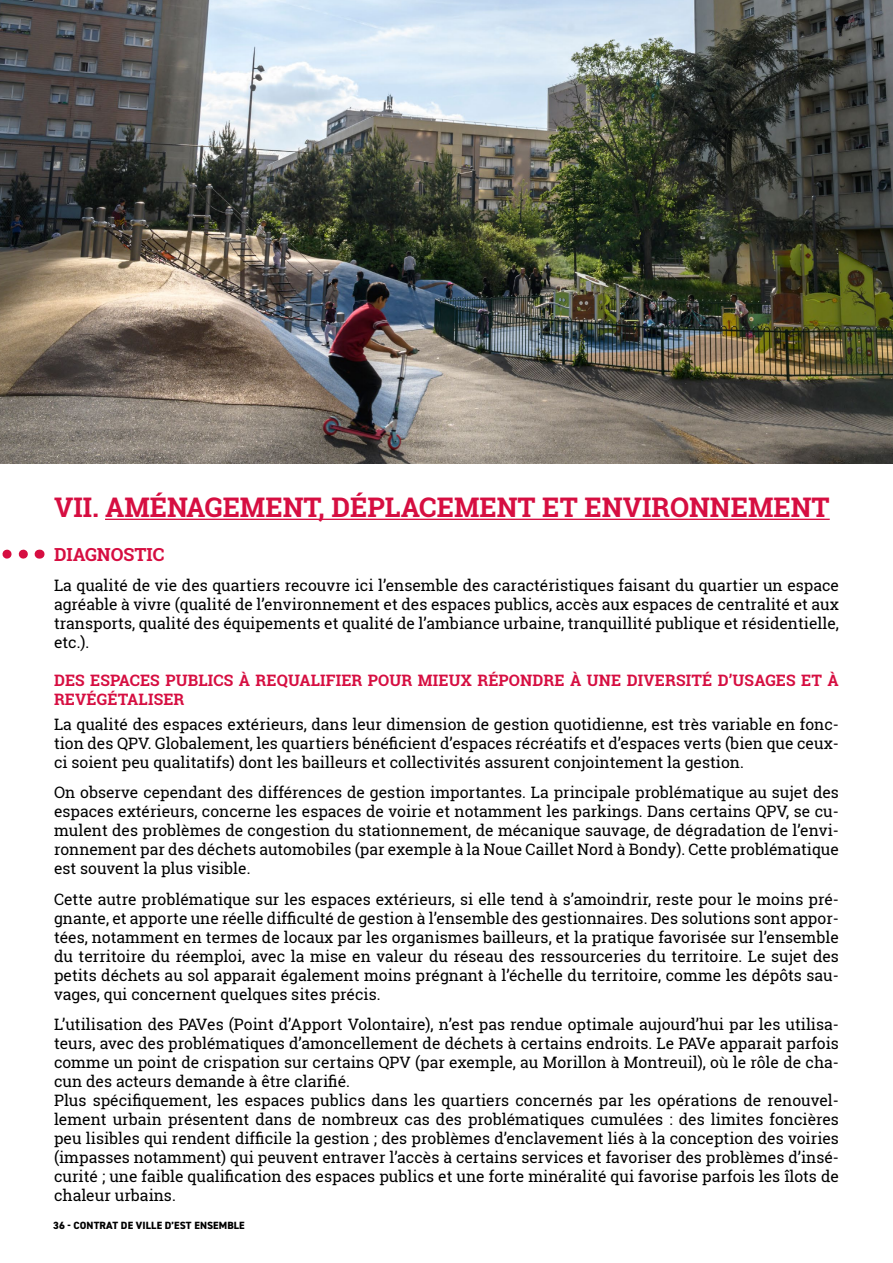
<style>
.page{position:relative;width:893px;height:1263px;background:#fff}
.page>*{position:absolute;margin:0;border:0;box-sizing:border-box;transform-origin:0 0}
.t1{font:700 27px "Roboto Slab";color:#d60e41}
.t2{font:700 18px "Roboto Slab";color:#d60e41}
.t3{font:15.75px/18.9px "Roboto Slab";color:#000;text-align:justify}
.t4{font:700 15.75px/18.9px "Roboto Slab";letter-spacing:.01em;color:#d60e41}
.t5{font:800 10.5px "DIN2014";letter-spacing:.01em;color:#000}
</style>
<div class="page">
<hr style="left:105px;top:519px;width:725px;height:1px;background:#d60e41">
<img style="left:0;top:0;width:893px;height:464px">
<svg style="left:2px;top:550px;width:26px;height:9px"></svg>
<h1 class="t1" style="left:54px;top:489px;width:777px">VII. AMÉNAGEMENT, DÉPLACEMENT ET ENVIRONNEMENT</h1>
<p class="t2" style="left:54px;top:542px;width:112px">DIAGNOSTIC</p>
<p class="t3" style="left:54px;top:576px;width:786px">La qualité de vie des quartiers recouvre ici l’ensemble des caractéristiques faisant du quartier un espace agréable à vivre (qualité de l’environnement et des espaces publics, accès aux espaces de centralité et aux transports, qualité des équipements et qualité de l’ambiance urbaine, tranquillité publique et résidentielle, etc.).</p>
<p class="t4" style="left:54px;top:671px;width:786px">DES ESPACES PUBLICS À REQUALIFIER POUR MIEUX RÉPONDRE À UNE DIVERSITÉ D’USAGES ET À<br>REVÉGÉTALISER</p>
<p class="t3" style="left:54px;top:714px;width:786px">La qualité des espaces extérieurs, dans leur dimension de gestion quotidienne, est très variable en fonc&shy;tion des QPV. Globalement, les quartiers bénéficient d’espaces récréatifs et d’espaces verts (bien que ceux&shy;ci soient peu qualitatifs) dont les bailleurs et collectivités assurent conjointement la gestion.</p>
<p class="t3" style="left:54px;top:783px;width:786px">On observe cependant des différences de gestion importantes. La principale problématique au sujet des espaces extérieurs, concerne les espaces de voirie et notamment les parkings. Dans certains QPV, se cu&shy;mulent des problèmes de congestion du stationnement, de mécanique sauvage, de dégradation de l’envi&shy;ronnement par des déchets automobiles (par exemple à la Noue Caillet Nord à Bondy). Cette problématique est souvent la plus visible.</p>
<p class="t3" style="left:54px;top:890px;width:786px">Cette autre problématique sur les espaces extérieurs, si elle tend à s’amoindrir, reste pour le moins pré&shy;gnante, et apporte une réelle difficulté de gestion à l’ensemble des gestionnaires. Des solutions sont appor&shy;tées, notamment en termes de locaux par les organismes bailleurs, et la pratique favorisée sur l’ensemble du territoire du réemploi, avec la mise en valeur du réseau des ressourceries du territoire. Le sujet des petits déchets au sol apparait également moins prégnant à l’échelle du territoire, comme les dépôts sau&shy;vages, qui concernent quelques sites précis.</p>
<p class="t3" style="left:54px;top:1015px;width:786px;text-align:left">L’utilisation des PAVes (Point d’Apport Volontaire), n’est pas rendue optimale aujourd’hui par les utilisa&shy;teurs, avec des problématiques d’amoncellement de déchets à certains endroits. Le PAVe apparait parfois comme un point de crispation sur certains QPV (par exemple, au Morillon à Montreuil), où le rôle de cha&shy;cun des acteurs demande à être clarifié.<br>Plus spécifiquement, les espaces publics dans les quartiers concernés par les opérations de renouvel&shy;lement urbain présentent dans de nombreux cas des problématiques cumulées : des limites foncières peu lisibles qui rendent difficile la gestion ; des problèmes d’enclavement liés à la conception des voiries (impasses notamment) qui peuvent entraver l’accès à certains services et favoriser des problèmes d’insé&shy;curité ; une faible qualification des espaces publics et une forte minéralité qui favorise parfois les îlots de chaleur urbains.</p>
<p class="t5" style="left:53px;top:1218px;width:193px">36 - CONTRAT DE VILLE D’EST ENSEMBLE</p>
</div>
